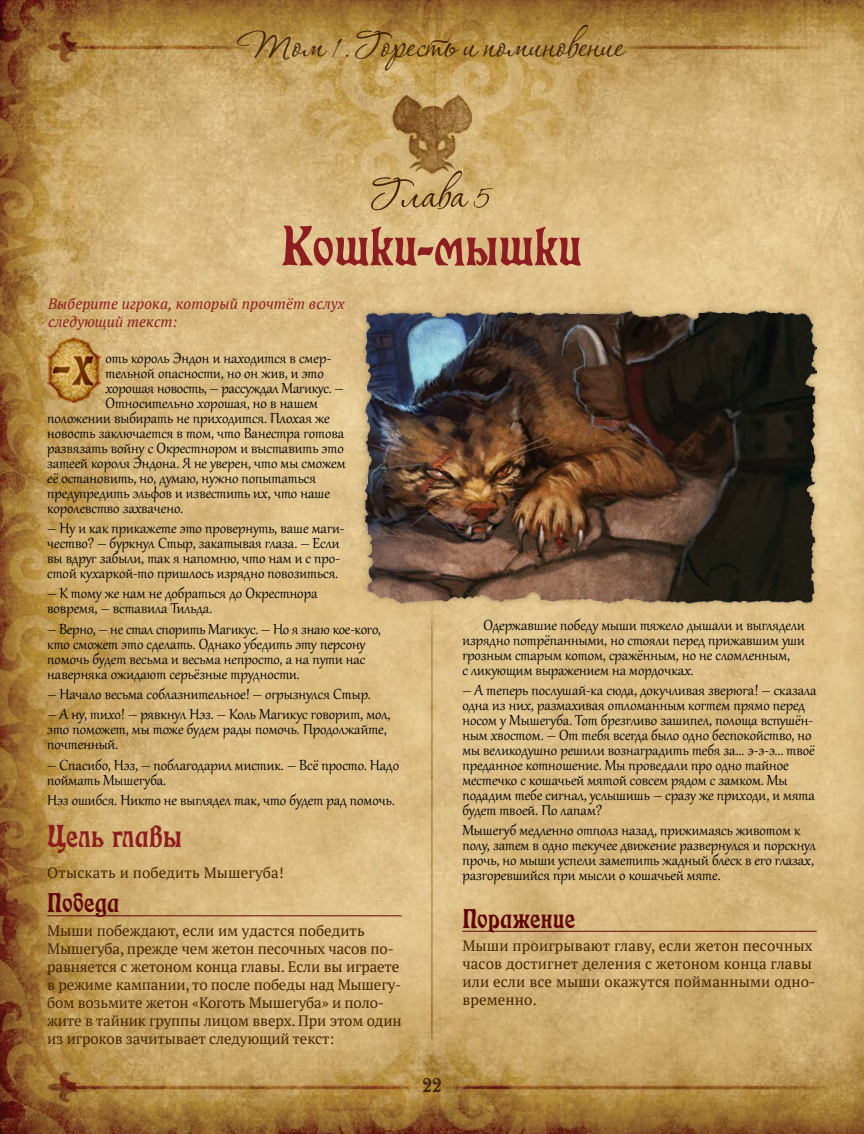
<style>
.page{position:relative;width:864px;height:1134px;background:#fff}
.page>*{position:absolute;margin:0;border:0;box-sizing:border-box;transform-origin:0 0}
.t1{font:58.5px "Eckm Ann TYGRA";color:#8d1d20}
.t2{font:54px "Corinthia";color:#422400}
.t3{font:46.5px "Corinthia";color:#422400}
.t4{font:33px "Eckm Ann TYGRA";color:#8d1d20}
.t5{font:28.5px "Eckm Ann TYGRA";letter-spacing:.005em;color:#610607}
.t6{font:22.5px "Eckm Ann TYGRA";color:#422400}
.t7{font:18px/15px "Gabriola";color:#000}
.t8{font:15px/18px "PT Serif";letter-spacing:-.01em;color:#422400}
.t9{font:15px/18px "PT Serif";letter-spacing:.01em;color:#422400}
.t10{font:italic 15px/18px "PT Serif";letter-spacing:.01em;color:#8d1d20}
</style>
<div class="page">
<img style="left:0;top:0;width:864px;height:1134px">
<div style="left:357px;top:303px;width:467px;height:307px;background:#422400;opacity:.3"></div>
<img style="left:364px;top:310px;width:453px;height:293px">
<svg style="left:431px;top:603px;width:2px;height:443px"></svg>
<img style="left:47px;top:338px;width:53px;height:64px">
<hr style="left:47px;top:915px;width:355px;height:1px;background:#610607">
<hr style="left:462px;top:931px;width:355px;height:1px;background:#610607">
<h3 class="t3" style="left:240px;top:22px;width:385px">Том 1. Горесть и поминовение</h3>
<h2 class="t2" style="left:373px;top:166px;width:120px">Глава 5</h2>
<h1 class="t1" style="left:282px;top:214px;width:301px">Кошки-мышки</h1>
<p class="t10" style="left:48px;top:295px;width:298px">Выберите игрока, который прочтёт вслух следующий текст:</p>
<p class="t7" style="left:106px;top:349px;width:227px">оть король Эндон и находится в смер-</p>
<p class="t7" style="left:106px;top:364px;width:220px">тельной опасности, но он жив, и это</p>
<p class="t7" style="left:106px;top:379px;width:240px">хорошая новость, – рассуждал Магикус. –</p>
<p class="t7" style="left:106px;top:394px;width:214px">Относительно хорошая, но в нашем</p>
<p class="t7" style="left:47px;top:409px;width:284px">положении выбирать не приходится. Плохая же</p>
<p class="t7" style="left:47px;top:424px;width:298px">новость заключается в том, что Ванестра готова</p>
<p class="t7" style="left:47px;top:439px;width:298px">развязать войну с Окрестнором и выставить это</p>
<p class="t7" style="left:47px;top:454px;width:300px">затеей короля Эндона. Я не уверен, что мы сможем</p>
<p class="t7" style="left:47px;top:469px;width:270px">её остановить, но, думаю, нужно попытаться</p>
<p class="t7" style="left:47px;top:484px;width:284px">предупредить эльфов и известить их, что наше</p>
<p class="t7" style="left:47px;top:499px;width:137px">королевство захвачено.</p>
<p class="t7" style="left:47px;top:519px;width:298px">– Ну и как прикажете это провернуть, ваше маги&shy;чество? – буркнул Стыр, закатывая глаза. – Если вы вдруг забыли, так я напомню, что нам и с про&shy;стой кухаркой-то пришлось изрядно повозиться.</p>
<p class="t7" style="left:47px;top:585px;width:272px">– К тому же нам не добраться до Окрестнора вовремя, – вставила Тильда.</p>
<p class="t7" style="left:47px;top:620px;width:335px">– Верно, – не стал спорить Магикус. – Но я знаю кое-кого, кто сможет это сделать. Однако убедить эту персону помочь будет весьма и весьма непросто, а на пути нас наверняка ожидают серьёзные трудности.</p>
<p class="t7" style="left:47px;top:685px;width:325px">– Начало весьма соблазнительное! – огрызнулся Стыр.</p>
<p class="t7" style="left:47px;top:706px;width:345px">– А ну, тихо! – рявкнул Нэз. – Коль Магикус говорит, мол, это поможет, мы тоже будем рады помочь. Продолжайте, почтенный.</p>
<p class="t7" style="left:47px;top:756px;width:353px">– Спасибо, Нэз, – поблагодарил мистик. – Всё просто. Надо поймать Мышегуба.</p>
<p class="t7" style="left:47px;top:792px;width:349px">Нэз ошибся. Никто не выглядел так, что будет рад помочь.</p>
<h3 class="t4" style="left:47px;top:818px;width:136px">Цель главы</h3>
<p class="t9" style="left:47px;top:864px;width:238px">Отыскать и победить Мышегуба!</p>
<h3 class="t5" style="left:47px;top:887px;width:74px">Победа</h3>
<p class="t8" style="left:47px;top:921px;width:356px">Мыши побеждают, если им удастся победить Мышегуба, прежде чем жетон песочных часов по&shy;равняется с жетоном конца главы. Если вы играете в режиме кампании, то после победы над Мышегу&shy;бом возьмите жетон «Коготь Мышегуба» и поло&shy;жите в тайник группы лицом вверх. При этом один из игроков зачитывает следующий текст:</p>
<p class="t7" style="left:462px;top:616px;width:344px;text-indent:21px">Одержавшие победу мыши тяжело дышали и выглядели изрядно потрёпанными, но стояли перед прижавшим уши грозным старым котом, сражённым, но не сломленным,<br>с ликующим выражением на мордочках.</p>
<p class="t7" style="left:462px;top:681px;width:356px">– А теперь послушай-ка сюда, докучливая зверюга! – сказала одна из них, размахивая отломанным когтем прямо перед носом у Мышегуба. Тот брезгливо зашипел, полоща вспушён&shy;ным хвостом. – От тебя всегда было одно беспокойство, но мы великодушно решили вознаградить тебя за... э-э-э... твоё преданное котношение. Мы проведали про одно тайное местечко с кошачьей мятой совсем рядом с замком. Мы подадим тебе сигнал, услышишь – сразу же приходи, и мята будет твоей. По лапам?</p>
<p class="t7" style="left:462px;top:822px;width:355px">Мышегуб медленно отполз назад, прижимаясь животом к полу, затем в одно текучее движение развернулся и порскнул прочь, но мыши успели заметить жадный блеск в его глазах, разгоревшийся при мысли о кошачьей мяте.</p>
<h3 class="t5" style="left:462px;top:903px;width:114px">Поражение</h3>
<p class="t9" style="left:462px;top:937px;width:355px">Мыши проигрывают главу, если жетон песочных часов достигнет деления с жетоном конца главы или если все мыши окажутся пойманными одно&shy;временно.</p>
<p class="t6" style="left:422px;top:1073px;width:21px">22</p>
</div>
